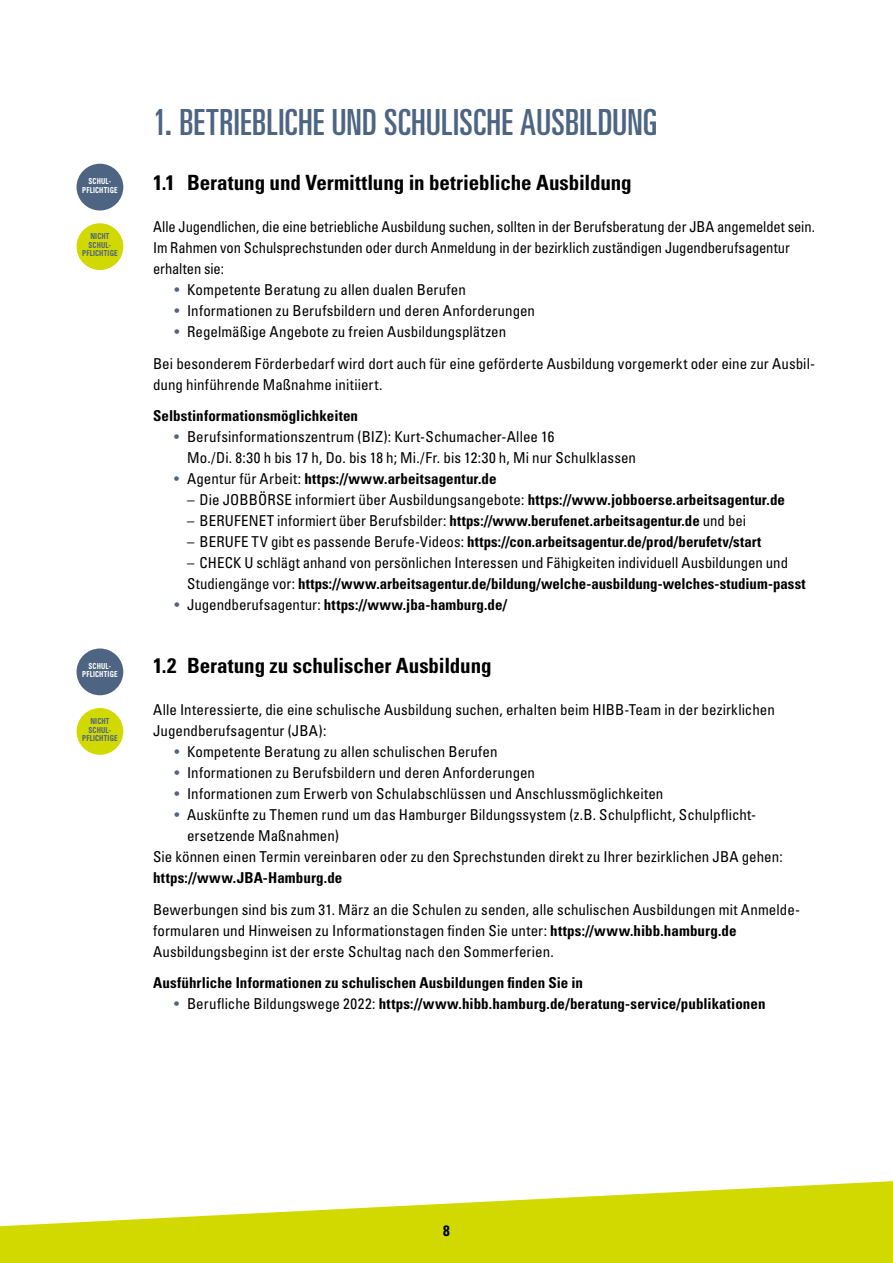
<style>
.page{position:relative;width:893px;height:1263px;background:#fff}
.page>*{position:absolute;margin:0;border:0;box-sizing:border-box;transform-origin:0 0}
.t1{font:ultra-condensed 36px "Univers";color:#4d6482}
.t2{font:700 condensed 21px "Univers";letter-spacing:-.005em;color:#000}
.t3{font:condensed 15px/21px "Univers";color:#000}
.t4{font:700 condensed 15px "Univers";letter-spacing:.005em;color:#000}
.t5{font:700 condensed 8.25px/8.7px "Univers";letter-spacing:.025em;color:#4d6482;scale:.85 1}
.t6{font:700 condensed 8.25px "Univers";color:#fff;scale:.85 1}
.s1{color:#4d6482}
.s2{font-weight:400;color:#4d6482}
.s3{font-weight:400}
.s4{font-weight:700}
</style>
<div class="page">
<svg style="left:0;top:1181px;width:892px;height:82px;fill:#d2d900"></svg>
<svg style="left:892px;top:1181px;width:1px;height:82px"></svg>
<div style="left:77px;top:164px;width:46px;height:46px;background:#4d6482;border-radius:50%"></div>
<div style="left:77px;top:223px;width:46px;height:47px;background:#d2d900;border-radius:50%"></div>
<div style="left:77px;top:648px;width:46px;height:47px;background:#4d6482;border-radius:50%"></div>
<div style="left:77px;top:708px;width:46px;height:47px;background:#d2d900;border-radius:50%"></div>
<p class="t6" style="left:89px;top:176px;width:11px">Schul</p>
<p class="t6" style="left:109px;top:176px;width:4px">-</p>
<p class="t6" style="left:82px;top:185px;width:6px">pflichtige</p>
<p class="t5" style="left:89px;top:232px;width:13px">Nicht<br>Schul</p>
<p class="t5" style="left:109px;top:240px;width:4px">-</p>
<p class="t5" style="left:82px;top:249px;width:6px">pflichtige</p>
<p class="t6" style="left:89px;top:661px;width:11px">Schul</p>
<p class="t6" style="left:109px;top:661px;width:4px">-</p>
<p class="t6" style="left:82px;top:669px;width:6px">pflichtige</p>
<p class="t5" style="left:89px;top:716px;width:13px">Nicht<br>Schul</p>
<p class="t5" style="left:109px;top:725px;width:4px">-</p>
<p class="t5" style="left:82px;top:734px;width:6px">pflichtige</p>
<h1 class="t1" style="left:153px;top:102px;width:54px">1. BETRIEBLICHE</h1>
<h1 class="t1" style="left:332px;top:102px;width:67px">UN D SCHULISCHE</h1>
<h1 class="t1" style="left:520px;top:102px;width:30px">AUSBIL</h1>
<h1 class="t1" style="left:598px;top:102px;width:31px">DUNG</h1>
<h2 class="t2" style="left:153px;top:170px;width:480px">1.1 Beratung und Vermittlung in betriebliche Ausbildung</h2>
<p class="t3" style="left:153px;top:216px;width:663px">Alle Jugendlichen, die eine betriebliche Ausbildung suchen, sollten in der Berufsberatung der JBA angemeldet sein.<br>Im Rahmen von Schulsprechstunden oder durch Anmeldung in der bezirklich zuständigen Jugendberufsagentur erhalten sie:</p>
<p class="t3" style="left:174px;top:279px;width:293px"><span class="s1">•</span> Kompetente Beratung zu allen dualen Berufen</p>
<p class="t3" style="left:174px;top:300px;width:362px"><span class="s1">•</span> Informationen zu Berufsbildern und deren Anforderungen</p>
<p class="t3" style="left:153px;top:316px;width:664px;line-height:31.5px;text-indent:21px"><span class="s1">•</span> Regelmäßige Angebote zu freien Ausbildungsplätzen<br>Bei besonderem Förderbedarf wird dort auch für eine geförderte Ausbildung vorgemerkt oder eine zur Ausbil-</p>
<p class="t3" style="left:153px;top:374px;width:231px">dung hinführende Maßnahme initiiert.</p>
<p class="t4" style="left:153px;top:407px;width:207px">Selbstinformationsmöglichkeiten</p>
<p class="t3" style="left:187px;top:426px;width:450px;text-indent:-13px"><span class="s1">•</span> Berufsinformationszentrum (BIZ): Kurt-Schumacher-Allee 16<br>Mo./Di. 8:30 h bis 17 h, Do. bis 18 h; Mi./Fr. bis 12:30 h, Mi nur Schulklassen</p>
<p class="t4" style="left:174px;top:470px;width:324px"><span class="s2">•</span> <span class="s3">Agentur für Arbeit:</span> https://www.arbeitsagentur.de</p>
<p class="t3" style="left:187px;top:489px;width:599px">– Die JOBBÖRSE informiert über Ausbildungsangebote: <span class="s4">https://www.jobboerse.arbeitsagentur.de</span></p>
<p class="t3" style="left:187px;top:510px;width:560px">– BERUFENET informiert über Berufsbilder: <span class="s4">https://www.berufenet.arbeitsagentur.de</span> und bei</p>
<p class="t4" style="left:187px;top:533px;width:576px"><span class="s3">– BERUFE TV gibt es passende Berufe-Videos:</span> https://con.arbeitsagentur.de/prod/berufetv/start</p>
<p class="t3" style="left:187px;top:552px;width:620px">– CHECK U schlägt anhand von persönlichen Interessen und Fähigkeiten individuell Ausbildungen und<br>Studiengänge vor: <span class="s4">https://www.arbeitsagentur.de/bildung/welche-ausbildung-welches-studium-passt</span></p>
<p class="t4" style="left:174px;top:596px;width:334px"><span class="s2">•</span> <span class="s3">Jugendberufsagentur:</span> https://www.jba-hamburg.de/</p>
<h2 class="t2" style="left:153px;top:653px;width:340px">1.2 Beratung zu schulischer Ausbildung</h2>
<p class="t3" style="left:153px;top:699px;width:623px">Alle Interessierte, die eine schulische Ausbildung suchen, erhalten beim HIBB-Team in der bezirklichen<br>Jugendberufsagentur (JBA):</p>
<p class="t3" style="left:174px;top:741px;width:325px"><span class="s1">•</span> Kompetente Beratung zu allen schulischen Berufen</p>
<p class="t3" style="left:174px;top:762px;width:362px"><span class="s1">•</span> Informationen zu Berufsbildern und deren Anforderungen</p>
<p class="t3" style="left:174px;top:783px;width:491px"><span class="s1">•</span> Informationen zum Erwerb von Schulabschlüssen und Anschlussmöglichkeiten</p>
<p class="t3" style="left:174px;top:804px;width:582px"><span class="s1">•</span> Auskünfte zu Themen rund um das Hamburger Bildungssystem (z.B. Schulpflicht, Schulpflicht-</p>
<p class="t3" style="left:187px;top:825px;width:153px">ersetzende Maßnahmen)</p>
<p class="t3" style="left:153px;top:846px;width:631px">Sie können einen Termin vereinbaren oder zu den Sprechstunden direkt zu Ihrer bezirklichen JBA gehen:</p>
<p class="t4" style="left:153px;top:869px;width:191px">https://www.JBA-Hamburg.de</p>
<p class="t3" style="left:153px;top:899px;width:649px">Bewerbungen sind bis zum 31. März an die Schulen zu senden, alle schulischen Ausbildungen mit Anmelde&shy;formularen und Hinweisen zu Informationstagen finden Sie unter: <span class="s4">https://www.hibb.hamburg.de<br></span>Ausbildungsbeginn ist der erste Schultag nach den Sommerferien.</p>
<p class="t4" style="left:153px;top:974px;width:432px">Ausführliche Informationen zu schulischen Ausbildungen finden Sie in</p>
<p class="t4" style="left:174px;top:995px;width:593px"><span class="s2">•</span> <span class="s3">Berufliche Bildungswege 2022:</span> https://www.hibb.hamburg.de/beratung-service/publikationen</p>
<p class="t4" style="left:443px;top:1222px;width:8px">8</p>
</div>
